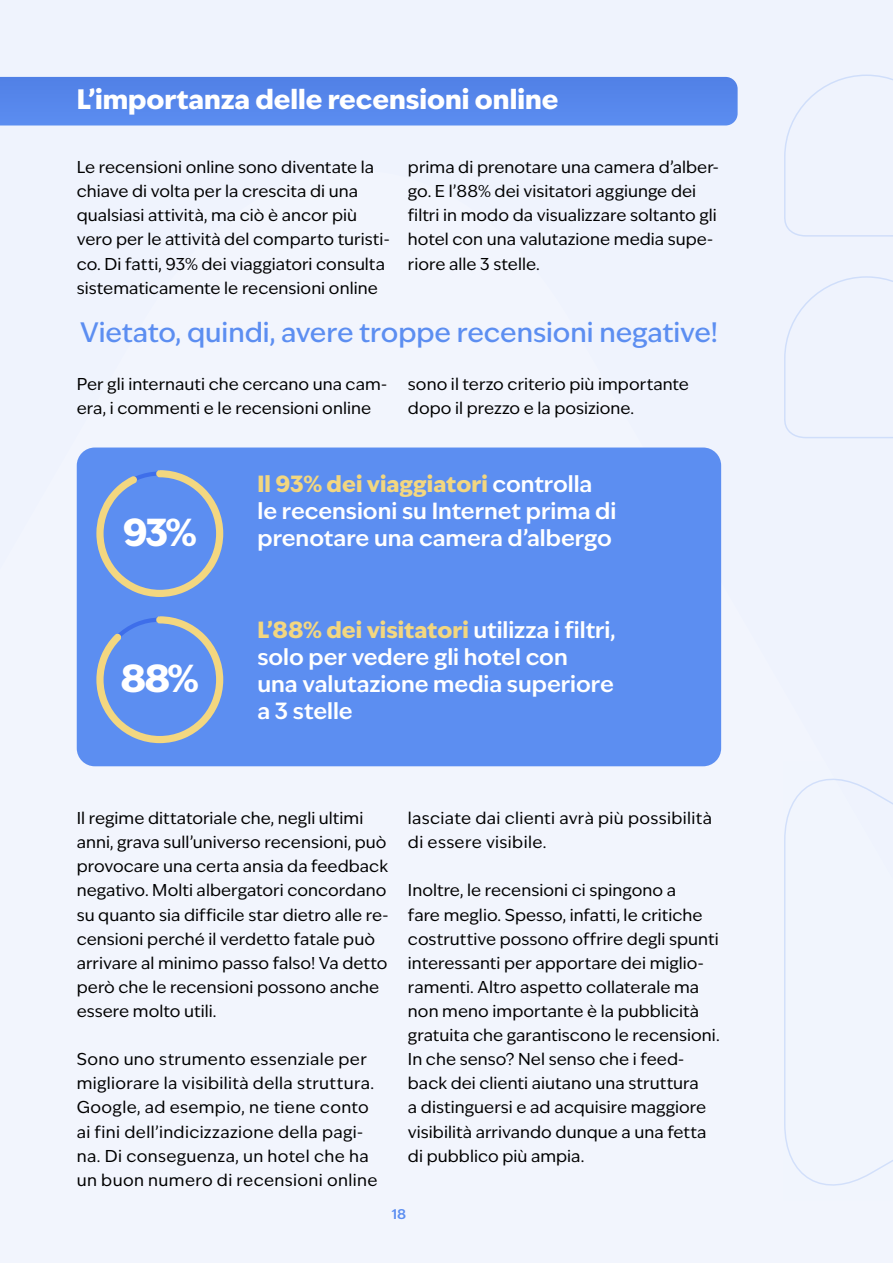
<style>
.page{position:relative;width:893px;height:1263px;background:#f2f5fd}
.page>*{position:absolute;margin:0;border:0;box-sizing:border-box;transform-origin:0 0}
.t1{font:800 37.5px "Ivy Epic";color:#fff}
.t2{font:500 27px "Ivy Epic";letter-spacing:-.005em;color:#5c8ef1}
.t3{font:800 27px "Ivy Epic";color:#fff}
.t4{font:600 22.5px/27px "Ivy Epic";color:#fff}
.t5{font:16.5px/24.2px "Ivy Epic";letter-spacing:.005em;color:#000}
.t6{font:600 13.5px "Ivy Epic";color:#5c8ef1}
.s1{font-weight:800;color:#f3d780}
</style>
<div class="page">
<svg style="left:784px;top:276px;width:109px;height:163px"></svg>
<svg style="left:784px;top:74px;width:109px;height:163px"></svg>
<svg style="left:784px;top:779px;width:109px;height:407px"></svg>
<div style="left:0;top:77px;width:738px;height:48px;background:#5686eb"></div>
<div style="left:77px;top:447px;width:644px;height:319px;background:#5c8ef1;border-radius:18px"></div>
<svg style="left:96px;top:616px;width:128px;height:128px"></svg>
<svg style="left:96px;top:470px;width:128px;height:127px"></svg>
<h2 class="t3" style="left:77px;top:81px;width:483px">L’importanza delle recensioni online</h2>
<p class="t5" style="left:77px;top:155px;width:315px">Le recensioni online sono diventate la chiave di volta per la crescita di una qualsiasi attività, ma ciò è ancor più vero per le attività del comparto turisti&shy;co. Di fatti, 93% dei viaggiatori consulta sistematicamente le recensioni online</p>
<p class="t5" style="left:408px;top:155px;width:313px">prima di prenotare una camera d’alber&shy;go. E l’88% dei visitatori aggiunge dei filtri in modo da visualizzare soltanto gli hotel con una valutazione media supe&shy;riore alle 3 stelle.</p>
<h2 class="t2" style="left:80px;top:314px;width:639px">Vietato, quindi, avere troppe recensioni negative!</h2>
<p class="t5" style="left:77px;top:372px;width:312px">Per gli internauti che cercano una cam&shy;era, i commenti e le recensioni online</p>
<p class="t5" style="left:408px;top:372px;width:283px">sono il terzo criterio più importante dopo il prezzo e la posizione.</p>
<h1 class="t1" style="left:123px;top:507px;width:75px">93%</h1>
<h1 class="t1" style="left:121px;top:653px;width:80px">88%</h1>
<h3 class="t4" style="left:257px;top:470px;width:360px"><span class="s1">Il 93% dei viaggiatori</span> controlla le recensioni su Internet prima di prenotare una camera d’albergo</h3>
<h3 class="t4" style="left:257px;top:616px;width:360px"><span class="s1">L’88% dei visitatori</span> utilizza i filtri, solo per vedere gli hotel con<br>una valutazione media superiore a 3 stelle</h3>
<p class="t5" style="left:77px;top:806px;width:314px">Il regime dittatoriale che, negli ultimi anni, grava sull’universo recensioni, può provocare una certa ansia da feedback negativo. Molti albergatori concordano su quanto sia difficile star dietro alle re&shy;censioni perché il verdetto fatale può arrivare al minimo passo falso! Va detto però che le recensioni possono anche essere molto utili.</p>
<p class="t5" style="left:77px;top:1047px;width:302px">Sono uno strumento essenziale per migliorare la visibilità della struttura.<br>Google, ad esempio, ne tiene conto ai fini dell’indicizzazione della pagi&shy;na. Di conseguenza, un hotel che ha un buon numero di recensioni online</p>
<p class="t5" style="left:408px;top:806px;width:306px">lasciate dai clienti avrà più possibilità di essere visibile.</p>
<p class="t5" style="left:408px;top:878px;width:313px">Inoltre, le recensioni ci spingono a<br>fare meglio. Spesso, infatti, le critiche costruttive possono offrire degli spunti interessanti per apportare dei miglio&shy;ramenti. Altro aspetto collaterale ma non meno importante è la pubblicità gratuita che garantiscono le recensioni.<br>In che senso? Nel senso che i feed&shy;back dei clienti aiutano una struttura<br>a distinguersi e ad acquisire maggiore visibilità arrivando dunque a una fetta di pubblico più ampia.</p>
<p class="t6" style="left:392px;top:1205px;width:16px">18</p>
</div>
